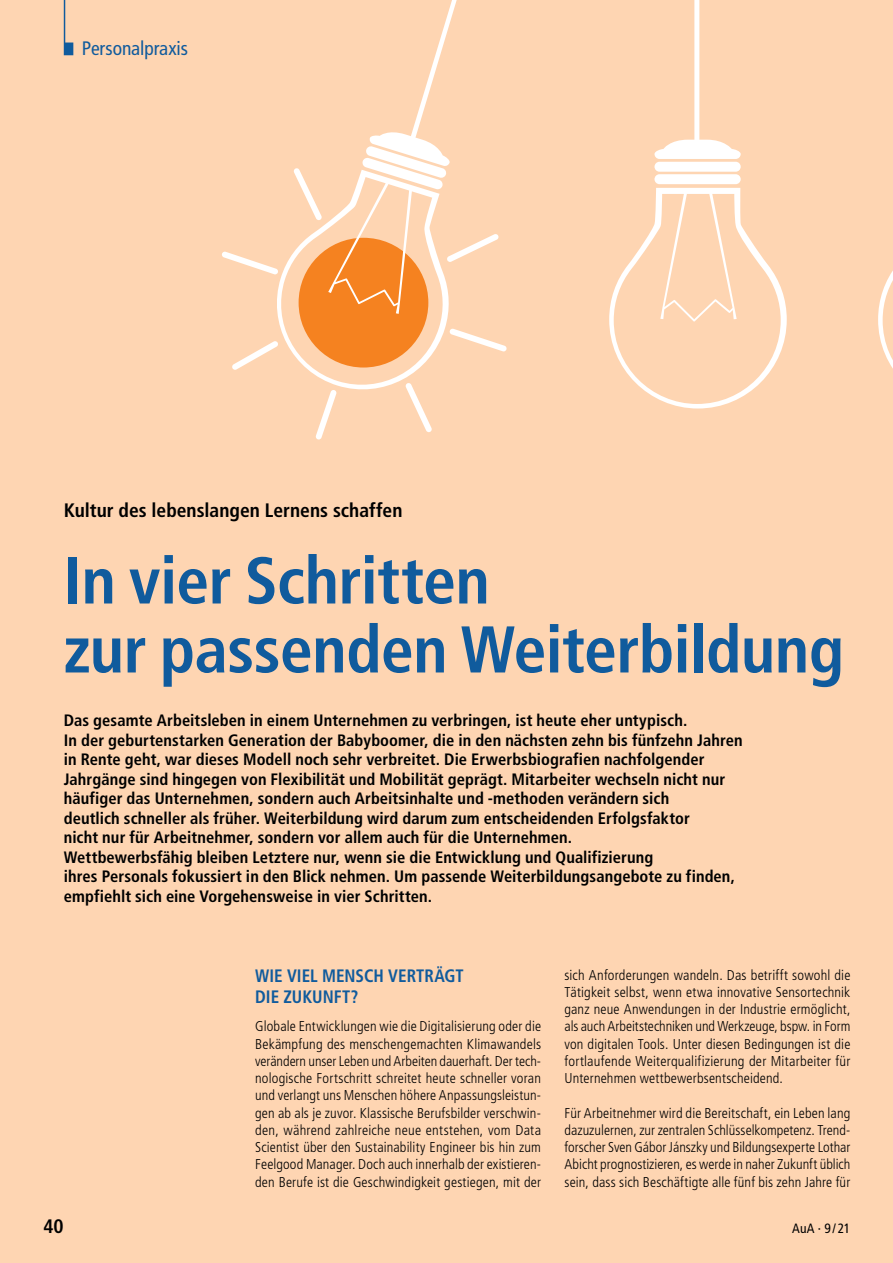
<style>
.page{position:relative;width:893px;height:1263px;background:#fed5b2}
.page>*{position:absolute;margin:0;border:0;box-sizing:border-box;transform-origin:0 0}
.t1{font:700 condensed 66px/69px "Frutiger LT Std";letter-spacing:-.01em;color:#105b9d}
.t2{font:700 condensed 19.5px "Frutiger LT Std";color:#000}
.t3{font:condensed 19.5px "Frutiger LT Std";letter-spacing:-.005em;color:#105b9d}
.t4{font:700 condensed 18px/21px "Frutiger LT Std";color:#105b9d;scale:.95 1}
.t5{font:700 condensed 16.5px/19.5px "Frutiger LT Std";letter-spacing:.005em;color:#000}
.t6{font:300 condensed 14.25px/17.2px "Frutiger LT Std";letter-spacing:.01em;color:#000;text-align:justify}
.t7{font:condensed 13.5px "Frutiger LT Std";color:#000}
</style>
<div class="page">
<svg style="left:222px;top:0;width:285px;height:439px"></svg>
<svg style="left:609px;top:188px;width:178px;height:220px"></svg>
<div style="left:654px;top:174px;width:87px;height:10px;background:#fff;border-radius:5px"></div>
<div style="left:654px;top:162px;width:87px;height:10px;background:#fff;border-radius:5px"></div>
<svg style="left:654px;top:0;width:87px;height:159px"></svg>
<svg style="left:878px;top:271px;width:15px;height:98px"></svg>
<svg style="left:64px;top:0;width:9px;height:55px"></svg>
<h2 class="t3" style="left:82px;top:37px;width:108px">Personalpraxis</h2>
<h2 class="t2" style="left:64px;top:499px;width:340px">Kultur des lebenslangen Lernens schaffen</h2>
<h1 class="t1" style="left:64px;top:546px;width:782px">In vier Schritten<br>zur passenden Weiterbildung</h1>
<p class="t5" style="left:64px;top:711px;width:681px">Das gesamte Arbeitsleben in einem Unternehmen zu verbringen, ist heute eher untypisch.<br>In der geburtenstarken Generation der Babyboomer, die in den nächsten zehn bis fünfzehn Jahren in Rente geht, war dieses Modell noch sehr verbreitet. Die Erwerbsbiografien nachfolgender Jahrgänge sind hingegen von Flexibilität und Mobilität geprägt. Mitarbeiter wechseln nicht nur häufiger das Unternehmen, sondern auch Arbeitsinhalte und -methoden verändern sich<br>deutlich schneller als früher. Weiterbildung wird darum zum entscheidenden Erfolgsfaktor<br>nicht nur für Arbeitnehmer, sondern vor allem auch für die Unternehmen.<br>Wettbewerbsfähig bleiben Letztere nur, wenn sie die Entwicklung und Qualifizierung<br>ihres Personals fokussiert in den Blick nehmen. Um passende Weiterbildungsangebote zu finden, empfiehlt sich eine Vorgehensweise in vier Schritten.</p>
<p class="t4" style="left:255px;top:965px;width:221px">Wie viel Mensch verträgt die Zukunft?</p>
<p class="t6" style="left:255px;top:1018px;width:287px">Globale Entwicklungen wie die Digitalisierung oder die Bekämpfung des menschengemachten Klimawandels verändern unser Leben und Arbeiten dauerhaft. Der tech&shy;nologische Fortschritt schreitet heute schneller voran und verlangt uns Menschen höhere Anpassungsleistun&shy;gen ab als je zuvor. Klassische Berufsbilder verschwin&shy;den, während zahlreiche neue entstehen, vom Data Scientist über den Sustainability Engineer bis hin zum Feelgood Manager. Doch auch innerhalb der existieren&shy;den Berufe ist die Geschwindigkeit gestiegen, mit der</p>
<p class="t6" style="left:564px;top:966px;width:287px">sich Anforderungen wandeln. Das betrifft sowohl die Tätigkeit selbst, wenn etwa innovative Sensortechnik ganz neue Anwendungen in der Industrie ermöglicht, als auch Arbeitstechniken und Werkzeuge, bspw. in Form von digitalen Tools. Unter diesen Bedingungen ist die fortlaufende Weiterqualifizierung der Mitarbeiter für Unternehmen wettbewerbsentscheidend.</p>
<p class="t6" style="left:564px;top:1104px;width:287px">Für Arbeitnehmer wird die Bereitschaft, ein Leben lang dazuzulernen, zur zentralen Schlüsselkompetenz. Trend&shy;forscher Sven Gábor Jánszky und Bildungsexperte Lothar Abicht prognostizieren, es werde in naher Zukunft üblich sein, dass sich Beschäftigte alle fünf bis zehn Jahre für</p>
<h2 class="t2" style="left:43px;top:1215px;width:22px">40</h2>
<p class="t7" style="left:792px;top:1221px;width:60px">AuA · 9/21</p>
</div>
